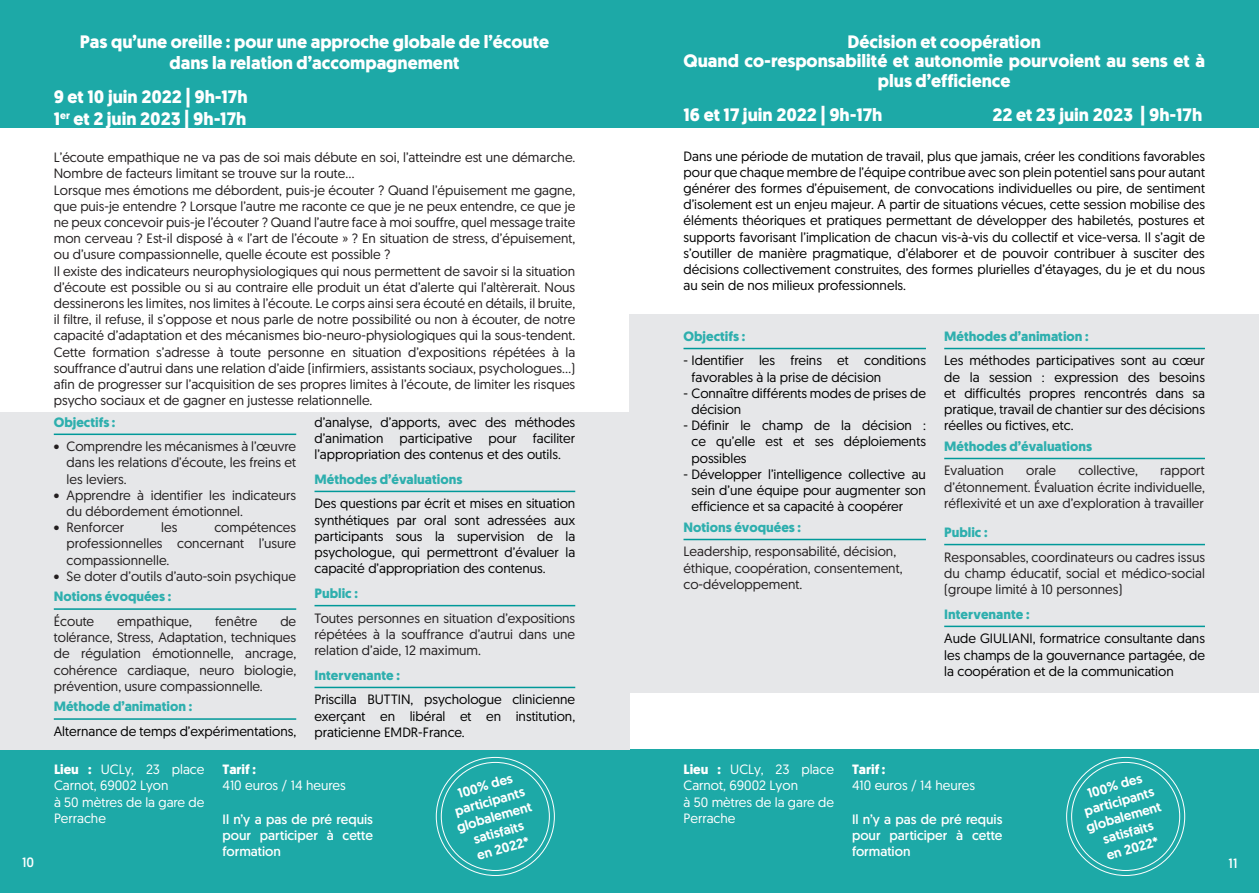
<style>
.page{position:relative;width:1259px;height:893px;background:#fff}
.page>*{position:absolute;margin:0;border:0;box-sizing:border-box;transform-origin:0 0}
.t1{font:700 18px/19.5px "Geomanist";color:#fff;text-align:center}
.t2{font:13.5px/16.2px "Geomanist";color:#231f20;text-align:justify}
.t3{font:13.5px/16.2px "Geomanist";color:#000;text-align:justify}
.t4{font:700 13.5px "Geomanist";color:#2eafae}
.t5{font:13.5px/16.2px "Geomanist";color:#fff}
.t6{font:13.5px/16.2px "Geomanist";color:#fff;text-align:justify}
.t7{font:500 13.5px/16.2px "Geomanist";color:#fff;text-align:center}
.t8{font:700 13.5px "Geomanist";color:#fff}
.s1{font-weight:700}
</style>
<div class="page">
<div style="left:0;top:749px;width:629px;height:144px;background:#1da9a7"></div>
<div style="left:629px;top:749px;width:630px;height:144px;background:#1da9a7"></div>
<div style="left:0;top:0;width:629px;height:128px;background:#1da9a7"></div>
<div style="left:629px;top:0;width:630px;height:128px;background:#1da9a7"></div>
<div style="left:0;top:412px;width:629px;height:338px;background:#e6e7e9"></div>
<hr style="left:54px;top:434px;width:242px;height:1px;background:#099">
<hr style="left:54px;top:608px;width:242px;height:2px;background:#099">
<hr style="left:54px;top:718px;width:242px;height:2px;background:#099">
<hr style="left:314px;top:491px;width:261px;height:1px;background:#099">
<hr style="left:314px;top:605px;width:261px;height:1px;background:#099">
<hr style="left:314px;top:687px;width:261px;height:1px;background:#099">
<div style="left:629px;top:315px;width:630px;height:378px;background:#e6e7e9"></div>
<hr style="left:683px;top:348px;width:243px;height:1px;background:#099">
<hr style="left:683px;top:539px;width:243px;height:1px;background:#099">
<hr style="left:944px;top:348px;width:261px;height:1px;background:#099">
<hr style="left:944px;top:458px;width:261px;height:1px;background:#099">
<hr style="left:944px;top:544px;width:261px;height:1px;background:#099">
<hr style="left:944px;top:626px;width:261px;height:1px;background:#099">
<p class="t1" style="left:80px;top:32px;width:471px">Pas qu’une oreille : pour une approche globale de l’écoute</p>
<p class="t1" style="left:169px;top:53px;width:291px">dans la relation d’accompagnement</p>
<p class="t1" style="left:54px;top:87px;width:195px">9 et 10 juin 2022 | 9h-17h</p>
<p class="t1" style="left:54px;top:109px;width:194px">1<sup>er</sup> et 2 juin 2023 | 9h-17h</p>
<p class="t2" style="left:54px;top:149px;width:523px">L’écoute empathique ne va pas de soi mais débute en soi, l’atteindre est une démarche.<br>Nombre de facteurs limitant se trouve sur la route…</p>
<p class="t2" style="left:54px;top:181px;width:523px">Lorsque mes émotions me débordent, puis-je écouter ? Quand l’épuisement me gagne, que puis-je entendre ? Lorsque l’autre me raconte ce que je ne peux entendre, ce que je ne peux concevoir puis-je l’écouter ? Quand l’autre face à moi souffre, quel message traite mon cerveau ? Est-il disposé à « l’art de l’écoute » ? En situation de stress, d’épuisement, ou d’usure compassionnelle, quelle écoute est possible ?</p>
<p class="t2" style="left:54px;top:262px;width:523px">Il existe des indicateurs neurophysiologiques qui nous permettent de savoir si la situation d’écoute est possible ou si au contraire elle produit un état d’alerte qui l’altèrerait. Nous dessinerons les limites, nos limites à l’écoute. Le corps ainsi sera écouté en détails, il bruite, il filtre, il refuse, il s’oppose et nous parle de notre possibilité ou non à écouter, de notre capacité d’adaptation et des mécanismes bio-neuro-physiologiques qui la sous-tendent.</p>
<p class="t2" style="left:54px;top:343px;width:523px">Cette formation s’adresse à toute personne en situation d’expositions répétées à la souffrance d’autrui dans une relation d’aide (infirmiers, assistants sociaux, psychologues…) afin de progresser sur l’acquisition de ses propres limites à l’écoute, de limiter les risques psycho sociaux et de gagner en justesse relationnelle.</p>
<p class="t4" style="left:54px;top:413px;width:63px">Objectifs :</p>
<p class="t2" style="left:67px;top:438px;width:231px;text-indent:-13px">• Comprendre les mécanismes à l’œuvre dans les relations d’écoute, les freins et les leviers.</p>
<p class="t2" style="left:67px;top:487px;width:231px;text-indent:-13px">• Apprendre à identifier les indicateurs du débordement émotionnel.</p>
<p class="t2" style="left:54px;top:519px;width:72px">• Renforcer</p>
<p class="t2" style="left:161px;top:519px;width:18px">les</p>
<p class="t3" style="left:314px;top:413px;width:262px">d’analyse, d’apports, avec des méthodes d’animation participative pour faciliter l’appropriation des contenus et des outils.</p>
<p class="t4" style="left:314px;top:470px;width:149px">Méthodes d’évaluations</p>
<p class="t3" style="left:314px;top:495px;width:262px">Des questions par écrit et mises en situation synthétiques par oral sont adressées aux participants sous la supervision de la psychologue, qui permettront d’évaluer la capacité d’appropriation des contenus.</p>
<p class="t4" style="left:314px;top:584px;width:45px">Public :</p>
<p class="t2" style="left:314px;top:609px;width:262px">Toutes personnes en situation d’expositions répétées à la souffrance d’autrui dans une relation d’aide, 12 maximum.</p>
<p class="t4" style="left:314px;top:666px;width:87px">Intervenante :</p>
<p class="t3" style="left:314px;top:691px;width:262px">Priscilla BUTTIN, psychologue clinicienne exerçant en libéral et en institution, praticienne EMDR-France.</p>
<p class="t2" style="left:67px;top:519px;width:231px;text-indent:148px">compétences professionnelles concernant l’usure compassionnelle.</p>
<p class="t2" style="left:54px;top:568px;width:244px">• Se doter d’outils d’auto-soin psychique</p>
<p class="t4" style="left:54px;top:588px;width:119px">Notions évoquées :</p>
<p class="t2" style="left:54px;top:613px;width:42px">Écoute</p>
<p class="t2" style="left:117px;top:613px;width:76px">empathique,</p>
<p class="t2" style="left:215px;top:613px;width:44px">fenêtre</p>
<p class="t2" style="left:54px;top:613px;width:244px;text-indent:226px">de tolérance, Stress, Adaptation, techniques de régulation émotionnelle, ancrage, cohérence cardiaque, neuro biologie, prévention, usure compassionnelle.</p>
<p class="t4" style="left:54px;top:697px;width:140px">Méthode d’animation :</p>
<p class="t3" style="left:54px;top:723px;width:244px">Alternance de temps d’expérimentations,</p>
<p class="t1" style="left:847px;top:31px;width:195px">Décision et coopération</p>
<p class="t1" style="left:683px;top:51px;width:523px">Quand co-responsabilité et autonomie pourvoient au sens et à plus d’efficience</p>
<p class="t1" style="left:683px;top:105px;width:200px">16 et 17 juin 2022 | 9h-17h</p>
<p class="t1" style="left:992px;top:105px;width:211px">22 et 23 juin 2023 | 9h-17h</p>
<p class="t3" style="left:683px;top:147px;width:523px">Dans une période de mutation de travail, plus que jamais, créer les conditions favorables pour que chaque membre de l’équipe contribue avec son plein potentiel sans pour autant générer des formes d’épuisement, de convocations individuelles ou pire, de sentiment d’isolement est un enjeu majeur. A partir de situations vécues, cette session mobilise des éléments théoriques et pratiques permettant de développer des habiletés, postures et supports favorisant l’implication de chacun vis-à-vis du collectif et vice-versa. Il s’agit de s’outiller de manière pragmatique, d’élaborer et de pouvoir contribuer à susciter des décisions collectivement construites, des formes plurielles d’étayages, du je et du nous au sein de nos milieux professionnels.</p>
<p class="t4" style="left:683px;top:327px;width:63px">Objectifs :</p>
<p class="t3" style="left:691px;top:352px;width:236px;text-indent:-8px">- Identifier les freins et conditions favorables à la prise de décision</p>
<p class="t3" style="left:691px;top:385px;width:236px;text-indent:-8px">- Connaître différents modes de prises de décision</p>
<p class="t3" style="left:691px;top:417px;width:236px;text-indent:-8px">- Définir le champ de la décision : ce qu’elle est et ses déploiements possibles</p>
<p class="t3" style="left:691px;top:466px;width:236px;text-indent:-8px">- Développer l’intelligence collective au sein d’une équipe pour augmenter son efficience et sa capacité à coopérer</p>
<p class="t4" style="left:683px;top:518px;width:119px">Notions évoquées :</p>
<p class="t2" style="left:683px;top:543px;width:220px;text-align:left">Leadership, responsabilité, décision, éthique, coopération, consentement, co-développement.</p>
<p class="t4" style="left:944px;top:327px;width:146px">Méthodes d’animation :</p>
<p class="t3" style="left:944px;top:352px;width:262px">Les méthodes participatives sont au cœur de la session : expression des besoins et difficultés propres rencontrés dans sa pratique, travail de chantier sur des décisions réelles ou fictives, etc.</p>
<p class="t4" style="left:944px;top:437px;width:149px">Méthodes d’évaluations</p>
<p class="t2" style="left:944px;top:462px;width:61px">Evaluation</p>
<p class="t2" style="left:1026px;top:462px;width:31px">orale</p>
<p class="t2" style="left:1078px;top:462px;width:61px">collective,</p>
<p class="t2" style="left:944px;top:462px;width:262px;text-indent:216px">rapport d’étonnement. Évaluation écrite individuelle, réflexivité et un axe d’exploration à travailler</p>
<p class="t4" style="left:944px;top:523px;width:45px">Public :</p>
<p class="t2" style="left:944px;top:548px;width:262px">Responsables, coordinateurs ou cadres issus du champ éducatif, social et médico-social (groupe limité à 10 personnes)</p>
<p class="t4" style="left:944px;top:605px;width:87px">Intervenante :</p>
<p class="t3" style="left:944px;top:630px;width:262px">Aude GIULIANI, formatrice consultante dans les champs de la gouvernance partagée, de la coopération et de la communication</p>
<p class="t5" style="left:54px;top:761px;width:152px"><span class="s1">Lieu :</span> UCLy, 23 place<br>Carnot, 69002 Lyon<br>à 50 mètres de la gare de<br>Perrache</p>
<p class="t8" style="left:222px;top:760px;width:35px">Tarif :</p>
<p class="t5" style="left:683px;top:761px;width:152px"><span class="s1">Lieu :</span> UCLy, 23 place<br>Carnot, 69002 Lyon<br>à 50 mètres de la gare de<br>Perrache</p>
<p class="t8" style="left:852px;top:760px;width:35px">Tarif :</p>
<p class="t7" style="left:446px;top:788px;width:79px;rotate:-16deg">100% des participants globalement satisfaits<br>en 2022*</p>
<p class="t7" style="left:1075px;top:788px;width:79px;rotate:-16deg">100% des participants globalement satisfaits<br>en 2022*</p>
<p class="t5" style="left:222px;top:777px;width:125px">410 euros / 14 heures</p>
<p class="t6" style="left:222px;top:811px;width:152px">Il n’y a pas de pré requis pour participer à cette formation</p>
<p class="t5" style="left:852px;top:777px;width:125px">410 euros / 14 heures</p>
<p class="t6" style="left:852px;top:811px;width:152px">Il n’y a pas de pré requis pour participer à cette formation</p>
<p class="t6" style="left:22px;top:853px;width:14px">10</p>
<p class="t6" style="left:1228px;top:854px;width:11px">11</p>
</div>
